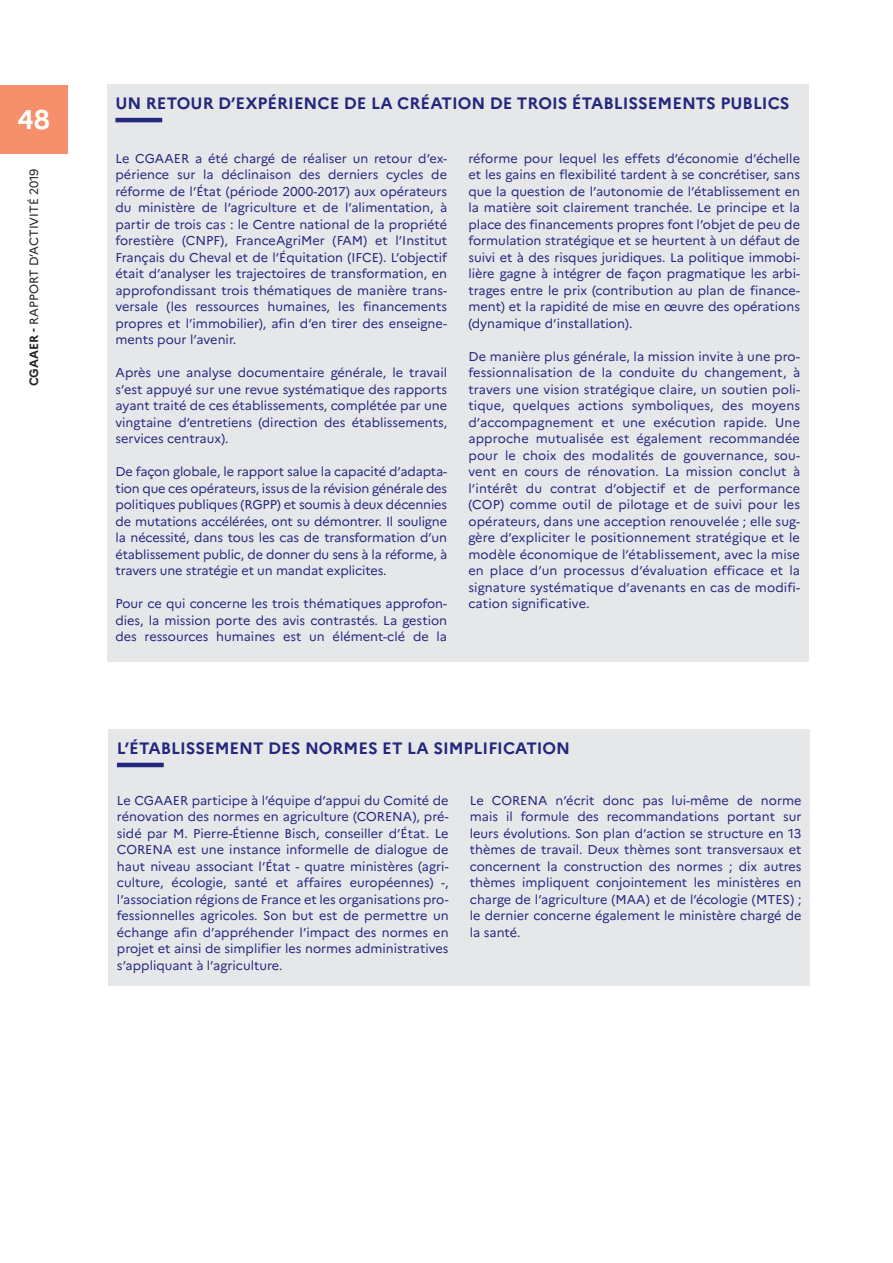
<style>
.page{position:relative;width:893px;height:1263px;background:#fff}
.page>*{position:absolute;margin:0;border:0;box-sizing:border-box;transform-origin:0 0}
.t1{font:700 27px "Marianne";color:#fff}
.Encadré_-_Titre_bleu{font:700 16.5px "Marianne";color:#23287e}
.Encadré_-_Texte_bleu{font:12.75px/16.5px "Marianne";color:#23287e;text-align:justify}
.t2{font:12px "Marianne";color:#231f20}
.s1{font-weight:700}
</style>
<div class="page">
<div style="left:0;top:85px;width:68px;height:68px;background:#f68f6b"></div>
<div style="left:107px;top:84px;width:702px;height:578px;background:#e6e7e9"></div>
<hr style="left:115px;top:118px;width:47px;height:4px;background:#23287e">
<div style="left:108px;top:729px;width:702px;height:257px;background:#e6e7e9"></div>
<hr style="left:117px;top:763px;width:47px;height:4px;background:#23287e">
<h1 class="t1" style="left:18px;top:103px;width:34px">48</h1>
<p class="t2" style="left:26px;top:386px;width:220px;rotate:-90deg"><span class="s1">CGAAER -</span> RAPPORT D’ACTIVITÉ 2019</p>
<p class="Encadré_-_Titre_bleu" style="left:115px;top:93px;width:676px">UN RETOUR D’EXPÉRIENCE DE LA CRÉATION DE TROIS ÉTABLISSEMENTS PUBLICS</p>
<p class="Encadré_-_Texte_bleu" style="left:115px;top:150px;width:333px">Le CGAAER a été chargé de réaliser un retour d’ex&shy;périence sur la déclinaison des derniers cycles de réforme de l’État (période 2000-2017) aux opérateurs du ministère de l’agriculture et de l’alimentation, à partir de trois cas : le Centre national de la propriété forestière (CNPF), FranceAgriMer (FAM) et l’Institut Français du Cheval et de l’Équitation (IFCE). L’objectif était d’analyser les trajectoires de transformation, en approfondissant trois thématiques de manière trans&shy;versale (les ressources humaines, les financements propres et l’immobilier), afin d’en tirer des enseigne&shy;ments pour l’avenir.</p>
<p class="Encadré_-_Texte_bleu" style="left:115px;top:365px;width:333px">Après une analyse documentaire générale, le travail s’est appuyé sur une revue systématique des rapports ayant traité de ces établissements, complétée par une vingtaine d’entretiens (direction des établissements, services centraux).</p>
<p class="Encadré_-_Texte_bleu" style="left:115px;top:464px;width:333px">De façon globale, le rapport salue la capacité d’adapta&shy;tion que ces opérateurs, issus de la révision générale des politiques publiques (RGPP) et soumis à deux décennies de mutations accélérées, ont su démontrer. Il souligne la nécessité, dans tous les cas de transformation d’un établissement public, de donner du sens à la réforme, à travers une stratégie et un mandat explicites.</p>
<p class="Encadré_-_Texte_bleu" style="left:115px;top:596px;width:333px">Pour ce qui concerne les trois thématiques approfon&shy;dies, la mission porte des avis contrastés. La gestion des ressources humaines est un élément-clé de la</p>
<p class="Encadré_-_Texte_bleu" style="left:468px;top:150px;width:333px">réforme pour lequel les effets d’économie d’échelle et les gains en flexibilité tardent à se concrétiser, sans que la question de l’autonomie de l’établissement en la matière soit clairement tranchée. Le principe et la place des financements propres font l’objet de peu de formulation stratégique et se heurtent à un défaut de suivi et à des risques juridiques. La politique immobi&shy;lière gagne à intégrer de façon pragmatique les arbi&shy;trages entre le prix (contribution au plan de finance&shy;ment) et la rapidité de mise en œuvre des opérations (dynamique d’installation).</p>
<p class="Encadré_-_Texte_bleu" style="left:468px;top:348px;width:333px">De manière plus générale, la mission invite à une pro&shy;fessionnalisation de la conduite du changement, à travers une vision stratégique claire, un soutien poli&shy;tique, quelques actions symboliques, des moyens d’accompagnement et une exécution rapide. Une approche mutualisée est également recommandée pour le choix des modalités de gouvernance, sou&shy;vent en cours de rénovation. La mission conclut à l’intérêt du contrat d’objectif et de performance (COP) comme outil de pilotage et de suivi pour les opérateurs, dans une acception renouvelée ; elle sug&shy;gère d’expliciter le positionnement stratégique et le modèle économique de l’établissement, avec la mise en place d’un processus d’évaluation efficace et la signature systématique d’avenants en cas de modifi&shy;cation significative.</p>
<p class="Encadré_-_Titre_bleu" style="left:117px;top:738px;width:455px">L’ÉTABLISSEMENT DES NORMES ET LA SIMPLIFICATION</p>
<p class="Encadré_-_Texte_bleu" style="left:117px;top:792px;width:333px">Le CGAAER participe à l’équipe d’appui du Comité de rénovation des normes en agriculture (CORENA), pré&shy;sidé par M. Pierre-Étienne Bisch, conseiller d’État. Le CORENA est une instance informelle de dialogue de haut niveau associant l’État - quatre ministères (agri&shy;culture, écologie, santé et affaires européennes) -, l’association régions de France et les organisations pro&shy;fessionnelles agricoles. Son but est de permettre un échange afin d’appréhender l’impact des normes en projet et ainsi de simplifier les normes administratives s’appliquant à l’agriculture.</p>
<p class="Encadré_-_Texte_bleu" style="left:470px;top:792px;width:333px">Le CORENA n’écrit donc pas lui-même de norme mais il formule des recommandations portant sur leurs évolutions. Son plan d’action se structure en 13 thèmes de travail. Deux thèmes sont transversaux et concernent la construction des normes ; dix autres thèmes impliquent conjointement les ministères en charge de l’agriculture (MAA) et de l’écologie (MTES) ; le dernier concerne également le ministère chargé de la santé.</p>
</div>
